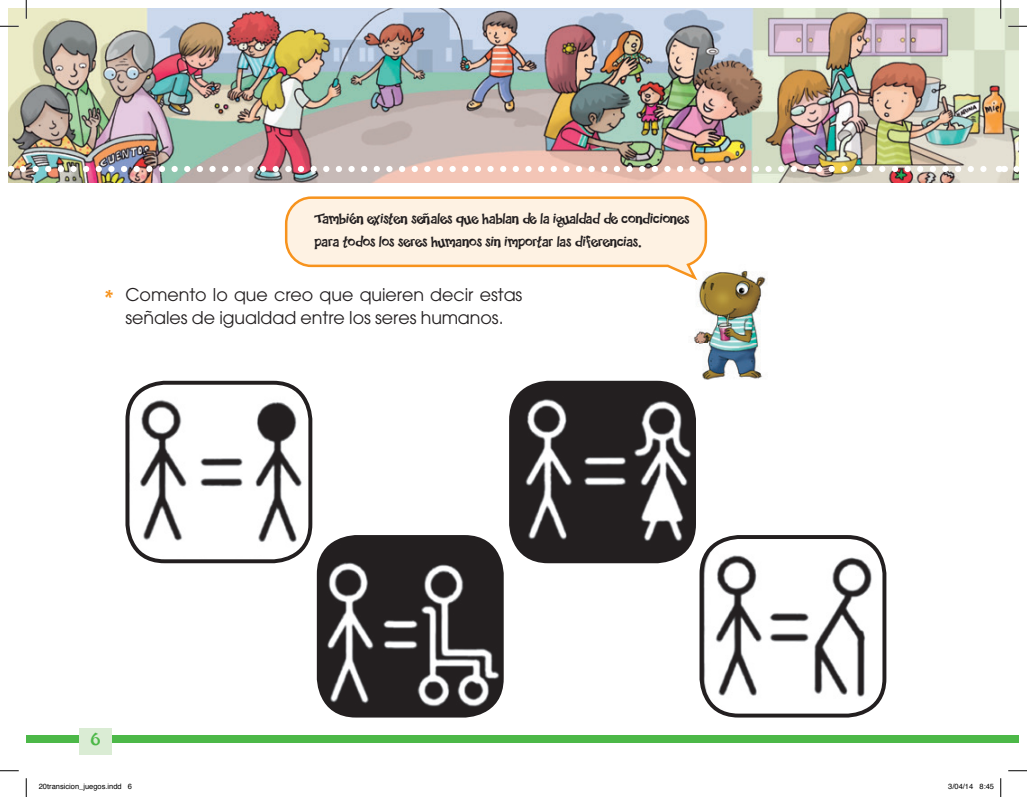
<style>
.page{position:relative;width:1027px;height:797px;background:#fff}
.page>*{position:absolute;margin:0;border:0;box-sizing:border-box;transform-origin:0 0}
.t1{font:17.5px/22.5px "Avant Garde";letter-spacing:-.005em;color:#231f20;text-align:center}
.t2{font:17.5px "Happy Sans";color:#4cb848;scale:1.1 1}
.t3{font:16.25px/22.5px "Happy Sans";letter-spacing:-.005em;color:#231f20}
.t4{font:7.5px "Helvetica";color:#000}
.s1{font-family:"Happy Sans";font-size:22.5px;color:#f7931d}
</style>
<div class="page">
<img style="left:9px;top:9px;width:1009px;height:173px">
<div style="left:1001px;top:735px;width:17px;height:7px;background:#4cb848"></div>
<div style="left:26px;top:735px;width:975px;height:7px;background:#4cb848"></div>
<div style="left:79px;top:728px;width:33px;height:26px;background:#daecd4"></div>
<img style="left:23px;top:166px;width:970px;height:6px">
<svg style="left:1016px;top:166px;width:2px;height:6px"></svg>
<svg style="left:999px;top:166px;width:6px;height:6px"></svg>
<img style="left:693px;top:270px;width:74px;height:110px">
<img style="left:127px;top:383px;width:183px;height:178px">
<div style="left:125px;top:381px;width:187px;height:182px;border:4px solid #231f20;border-radius:37px"></div>
<img style="left:319px;top:537px;width:183px;height:178px">
<div style="left:317px;top:535px;width:187px;height:182px;border:4px solid #231f20;border-radius:37px"></div>
<img style="left:511px;top:383px;width:183px;height:178px">
<div style="left:509px;top:381px;width:187px;height:182px;border:4px solid #231f20;border-radius:37px"></div>
<img style="left:704px;top:537px;width:180px;height:175px">
<div style="left:699px;top:535px;width:187px;height:182px;border:4px solid #231f20;border-radius:37px"></div>
<svg style="left:284px;top:196px;width:424px;height:87px"></svg>
<svg style="left:0;top:25px;width:19px;height:2px"></svg>
<svg style="left:1008px;top:25px;width:19px;height:2px"></svg>
<svg style="left:0;top:770px;width:19px;height:1px"></svg>
<svg style="left:1008px;top:770px;width:19px;height:1px"></svg>
<svg style="left:25px;top:0;width:2px;height:19px"></svg>
<svg style="left:25px;top:778px;width:2px;height:19px"></svg>
<svg style="left:1000px;top:0;width:1px;height:19px"></svg>
<svg style="left:1000px;top:778px;width:1px;height:19px"></svg>
<p class="t3" style="left:314px;top:207px;width:376px">También existen señales que hablan de la igualdad de condiciones para todos los seres humanos sin importar las diferencias.</p>
<p class="t1" style="left:104px;top:284px;width:420px"><span class="s1">*</span> Comento lo que creo que quieren decir estas señales de igualdad entre los seres humanos.</p>
<p class="t2" style="left:91px;top:729px;width:10px">6</p>
<p class="t4" style="left:39px;top:781px;width:95px">20transicion_juegos.indd 6</p>
<p class="t4" style="left:948px;top:781px;width:47px">3/04/14 8:45</p>
</div>
